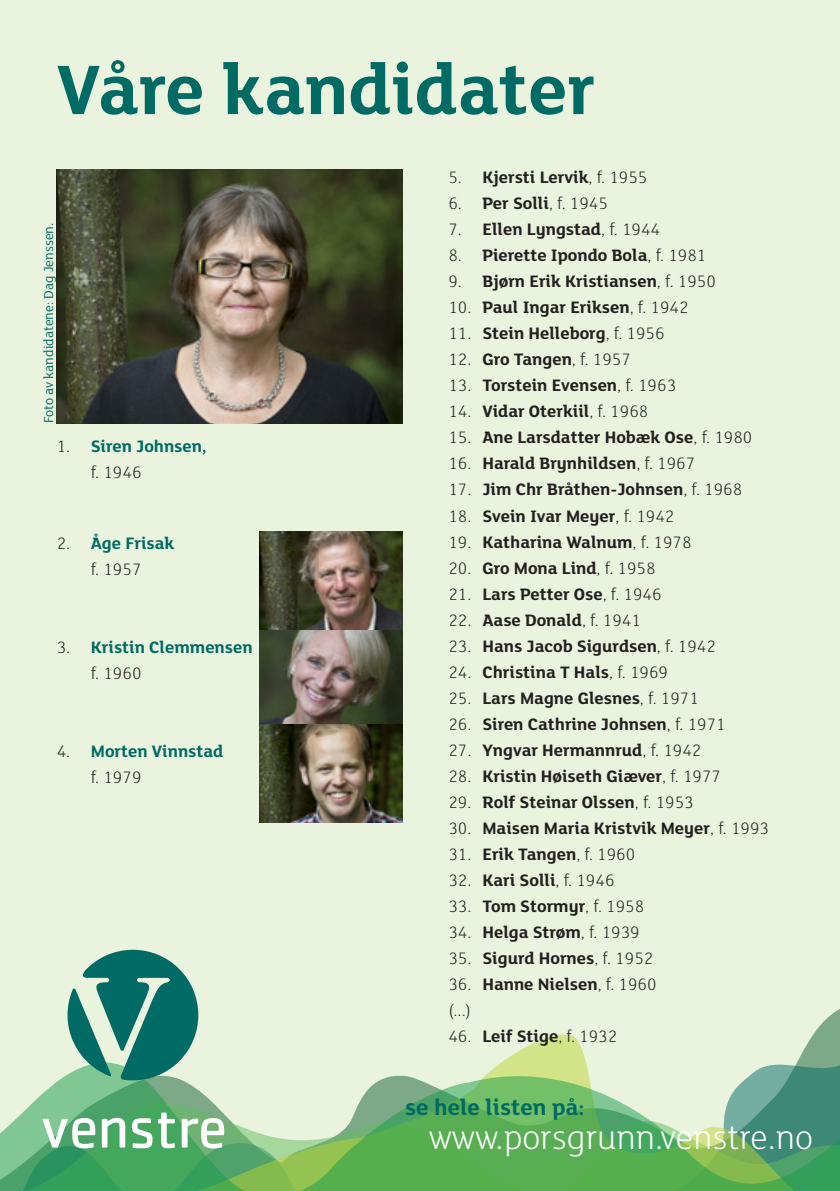
<style>
.page{position:relative;width:840px;height:1191px;background:#fff}
.page>*{position:absolute;margin:0;border:0;box-sizing:border-box;transform-origin:0 0}
.t1{font:700 76px "FS Lola";color:#006a64}
.t2{font:300 36px "FS Lola";color:#fff}
.t3{font:700 24px "FS Lola";color:#006a64}
.t4{font:700 18px "FS Lola";color:#231f20}
.t5{font:300 18px/26px "FS Lola";color:#231f20}
.t6{font:700 18px/26px "FS Lola";color:#006a64}
.t7{font:14px "FS Lola";color:#006a64}
.s1{font-weight:300;color:#231f20}
.s2{font-weight:300}
.s3{font-weight:700}
</style>
<div class="page">
<div style="left:0;top:0;width:839px;height:1191px;background:#e9f3dd"></div>
<svg style="left:0;top:1009px;width:839px;height:182px"></svg>
<svg style="left:67px;top:949px;width:131px;height:131px"></svg>
<svg style="left:132px;top:1118px;width:20px;height:30px"></svg>
<svg style="left:158px;top:1112px;width:17px;height:36px"></svg>
<svg style="left:182px;top:1118px;width:42px;height:30px"></svg>
<svg style="left:102px;top:1117px;width:23px;height:30px"></svg>
<svg style="left:43px;top:1118px;width:52px;height:30px;background:#a3d1b2"></svg>
<img style="left:57px;top:170px;width:346px;height:253px">
<img style="left:260px;top:629px;width:143px;height:95px">
<img style="left:260px;top:532px;width:143px;height:97px">
<img style="left:260px;top:724px;width:143px;height:98px">
<h1 class="t1" style="left:57px;top:37px;width:540px">Våre kandidater</h1>
<p class="t7" style="left:39px;top:423px;width:202px;rotate:-90deg">Foto av kandidatene: Dag Jenssen.</p>
<p class="t6" style="left:91px;top:432px;width:117px;text-indent:-34px"><span class="s1">1.</span> Siren Johnsen, <span class="s1">f. 1946</span></p>
<p class="t6" style="left:57px;top:529px;width:119px;text-align:center"><span class="s1">2.</span> Åge Frisak <span class="s1">f. 1957</span></p>
<p class="t6" style="left:91px;top:633px;width:163px;text-indent:-34px"><span class="s1">3.</span> Kristin Clemmensen <span class="s1">f. 1960</span></p>
<p class="t6" style="left:91px;top:737px;width:134px;text-indent:-34px"><span class="s1">4.</span> Morten Vinnstad <span class="s1">f. 1979</span></p>
<p class="t4" style="left:448px;top:165px;width:200px"><span class="s2">5.</span> Kjersti Lervik<span class="s2">, f. 1955</span></p>
<p class="t5" style="left:448px;top:190px;width:161px">6. <span class="s3">Per Solli</span>, f. 1945</p>
<p class="t4" style="left:448px;top:217px;width:213px"><span class="s2">7.</span> Ellen Lyngstad<span class="s2">, f. 1944</span></p>
<p class="t4" style="left:448px;top:243px;width:259px"><span class="s2">8.</span> Pierette Ipondo Bola<span class="s2">, f. 1981</span></p>
<p class="t4" style="left:448px;top:269px;width:269px"><span class="s2">9.</span> Bjørn Erik Kristiansen<span class="s2">, f. 1950</span></p>
<p class="t4" style="left:448px;top:295px;width:242px"><span class="s2">10.</span> Paul Ingar Eriksen<span class="s2">, f. 1942</span></p>
<p class="t4" style="left:448px;top:321px;width:218px"><span class="s2">11.</span> Stein Helleborg<span class="s2">, f. 1956</span></p>
<p class="t5" style="left:448px;top:346px;width:184px">12. <span class="s3">Gro Tangen</span>, f. 1957</p>
<p class="t4" style="left:448px;top:373px;width:229px"><span class="s2">13.</span> Torstein Evensen<span class="s2">, f. 1963</span></p>
<p class="t4" style="left:448px;top:399px;width:201px"><span class="s2">14.</span> Vidar Oterkiil<span class="s2">, f. 1968</span></p>
<p class="t4" style="left:448px;top:425px;width:305px"><span class="s2">15.</span> Ane Larsdatter Hobæk Ose<span class="s2">, f. 1980</span></p>
<p class="t4" style="left:448px;top:451px;width:248px"><span class="s2">16.</span> Harald Brynhildsen<span class="s2">, f. 1967</span></p>
<p class="t4" style="left:448px;top:477px;width:295px"><span class="s2">17.</span> Jim Chr Bråthen-Johnsen<span class="s2">, f. 1968</span></p>
<p class="t4" style="left:448px;top:503px;width:227px"><span class="s2">18.</span> Svein Ivar Meyer<span class="s2">, f. 1942</span></p>
<p class="t4" style="left:448px;top:529px;width:244px"><span class="s2">19.</span> Katharina Walnum<span class="s2">, f. 1978</span></p>
<p class="t4" style="left:448px;top:555px;width:208px"><span class="s2">20.</span> Gro Mona Lind<span class="s2">, f. 1958</span></p>
<p class="t4" style="left:448px;top:581px;width:215px"><span class="s2">21.</span> Lars Petter Ose<span class="s2">, f. 1946</span></p>
<p class="t5" style="left:448px;top:606px;width:194px">22. <span class="s3">Aase Donald</span>, f. 1941</p>
<p class="t4" style="left:448px;top:633px;width:269px"><span class="s2">23.</span> Hans Jacob Sigurdsen<span class="s2">, f. 1942</span></p>
<p class="t4" style="left:448px;top:659px;width:221px"><span class="s2">24.</span> Christina T Hals<span class="s2">, f. 1969</span></p>
<p class="t4" style="left:448px;top:685px;width:252px"><span class="s2">25.</span> Lars Magne Glesnes<span class="s2">, f. 1971</span></p>
<p class="t4" style="left:448px;top:711px;width:279px"><span class="s2">26.</span> Siren Cathrine Johnsen<span class="s2">, f. 1971</span></p>
<p class="t4" style="left:448px;top:737px;width:254px"><span class="s2">27.</span> Yngvar Hermannrud<span class="s2">, f. 1942</span></p>
<p class="t4" style="left:448px;top:763px;width:274px"><span class="s2">28.</span> Kristin Høiseth Giæver<span class="s2">, f. 1977</span></p>
<p class="t4" style="left:448px;top:789px;width:247px"><span class="s2">29.</span> Rolf Steinar Olssen<span class="s2">, f. 1953</span></p>
<p class="t4" style="left:448px;top:815px;width:322px"><span class="s2">30.</span> Maisen Maria Kristvik Meyer<span class="s2">, f. 1993</span></p>
<p class="t5" style="left:448px;top:840px;width:188px">31. <span class="s3">Erik Tangen</span>, f. 1960</p>
<p class="t5" style="left:448px;top:866px;width:167px">32. <span class="s3">Kari Solli</span>, f. 1946</p>
<p class="t5" style="left:448px;top:892px;width:197px">33. <span class="s3">Tom Stormyr</span>, f. 1958</p>
<p class="t5" style="left:448px;top:918px;width:193px">34. <span class="s3">Helga Strøm</span>, f. 1939</p>
<p class="t4" style="left:448px;top:945px;width:206px"><span class="s2">35.</span> Sigurd Hornes<span class="s2">, f. 1952</span></p>
<p class="t5" style="left:448px;top:970px;width:210px">36. <span class="s3">Hanne Nielsen</span>, f. 1960 (...)</p>
<p class="t5" style="left:448px;top:1022px;width:170px">46. <span class="s3">Leif Stige</span>, f. 1932</p>
<h3 class="t3" style="left:405px;top:1091px;width:181px">se hele listen på:</h3>
<h2 class="t2" style="left:428px;top:1114px;width:385px">www.porsgrunn.venstre.no</h2>
</div>
